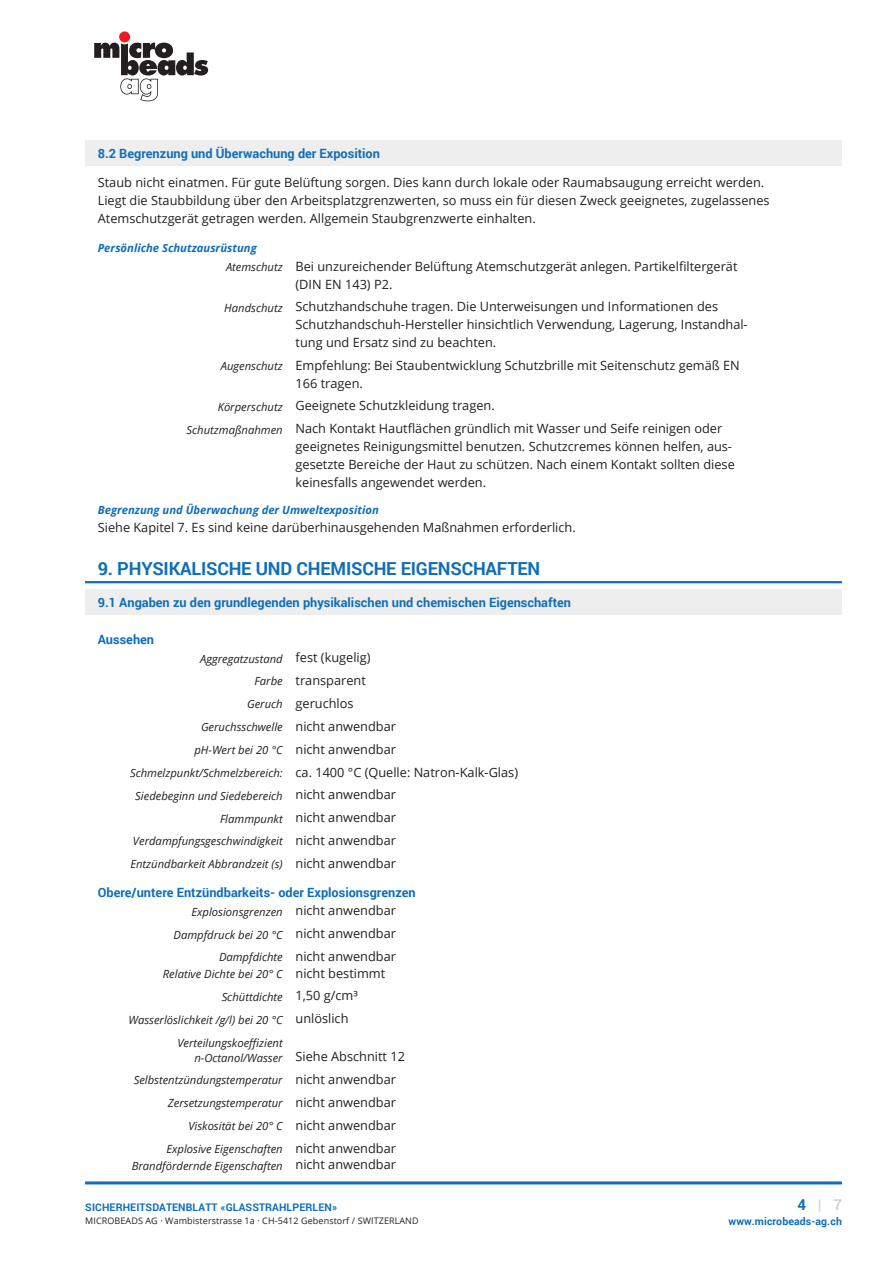
<style>
.page{position:relative;width:893px;height:1263px;background:#fff}
.page>*{position:absolute;margin:0;border:0;box-sizing:border-box;transform-origin:0 0}
.t1{font:700 18px "Roboto";letter-spacing:-.01em;color:#0f6eb8}
.t2{font:700 15px "Roboto";color:#d1d2d4}
.t3{font:12.75px/18px "Open Sans";color:#231f20}
.t4{font:700 12.75px "Roboto";color:#0f6eb8}
.t5{font:italic 11.25px/22.8px "Open Sans";color:#231f20;text-align:center}
.t6{font:italic 700 11.25px "Open Sans";color:#0f6eb8}
.t7{font:700 10.5px "Roboto";letter-spacing:.01em;color:#0f6eb8}
.t8{font:9px "Open Sans";letter-spacing:.01em;color:#231f20}
.s1{font-style:italic;font-size:11.25px}
.s2{font-style:normal;font-size:12.75px}
.s3{color:#0f6eb8}
</style>
<div class="page">
<hr style="left:85px;top:1181px;width:757px;height:3px;background:#0f6eb8">
<div style="left:85px;top:140px;width:757px;height:26px;background:#eeeeef"></div>
<hr style="left:85px;top:581px;width:757px;height:2px;background:#0f6eb8">
<div style="left:85px;top:590px;width:757px;height:25px;background:#eeeeef"></div>
<svg style="left:94px;top:43px;width:114px;height:58px"></svg>
<div style="left:119px;top:31px;width:11px;height:11px;background:#ee1d23;border-radius:50%"></div>
<p class="t4" style="left:98px;top:144px;width:284px">8.2 Begrenzung und Überwachung der Exposition</p>
<p class="t3" style="left:98px;top:173px;width:673px">Staub nicht einatmen. Für gute Belüftung sorgen. Dies kann durch lokale oder Raumabsaugung erreicht werden.<br>Liegt die Staubbildung über den Arbeitsplatzgrenzwerten, so muss ein für diesen Zweck geeignetes, zugelassenes<br>Atemschutzgerät getragen werden. Allgemein Staubgrenzwerte einhalten.</p>
<p class="t6" style="left:98px;top:240px;width:160px">Persönliche Schutzausrüstung</p>
<p class="t3" style="left:296px;top:257px;width:444px;text-indent:-70px"><span class="s1">Atemschutz</span> Bei unzureichender Belüftung Atemschutzgerät anlegen. Partikelfiltergerät (DIN EN 143) P2.</p>
<p class="t3" style="left:296px;top:297px;width:454px;text-indent:-71px"><span class="s1">Handschutz</span> Schutzhandschuhe tragen. Die Unterweisungen und Informationen des<br>Schutzhandschuh-Hersteller hinsichtlich Verwendung, Lagerung, Instandhal&shy;tung und Ersatz sind zu beachten.</p>
<p class="t3" style="left:296px;top:356px;width:446px;text-indent:-75px"><span class="s1">Augenschutz</span> Empfehlung: Bei Staubentwicklung Schutzbrille mit Seitenschutz gemäß EN<br>166 tragen.</p>
<p class="t3" style="left:187px;top:394px;width:537px;line-height:22.8px;text-indent:31px"><span class="s1">Körperschutz</span> Geeignete Schutzkleidung tragen.<br><span class="s1">Schutzmaßnahmen</span> Nach Kontakt Hautflächen gründlich mit Wasser und Seife reinigen oder</p>
<p class="t3" style="left:296px;top:437px;width:441px">geeignetes Reinigungsmittel benutzen. Schutzcremes können helfen, aus&shy;gesetzte Bereiche der Haut zu schützen. Nach einem Kontakt sollten diese keinesfalls angewendet werden.</p>
<p class="t6" style="left:98px;top:502px;width:283px">Begrenzung und Überwachung der Umweltexposition</p>
<p class="t3" style="left:98px;top:518px;width:479px">Siehe Kapitel 7. Es sind keine darüberhinausgehenden Maßnahmen erforderlich.</p>
<h1 class="t1" style="left:98px;top:556px;width:444px">9. PHYSIKALISCHE UND CHEMISCHE EIGENSCHAFTEN</h1>
<p class="t4" style="left:98px;top:594px;width:475px">9.1 Angaben zu den grundlegenden physikalischen und chemischen Eigenschaften</p>
<p class="t4" style="left:98px;top:630px;width:58px">Aussehen</p>
<p class="t5" style="left:200px;top:647px;width:172px">Aggregatzustand <span class="s2">fest (kugelig)</span></p>
<p class="t3" style="left:247px;top:669px;width:120px;line-height:22.8px;text-indent:8px"><span class="s1">Farbe</span> transparent<br><span class="s1">Geruch</span> geruchlos</p>
<p class="t5" style="left:194px;top:715px;width:203px">Geruchsschwelle <span class="s2">nicht anwendbar </span>pH-Wert bei 20 °C <span class="s2">nicht anwendbar</span></p>
<p class="t3" style="left:130px;top:762px;width:390px"><span class="s1">Schmelzpunkt/Schmelzbereich:</span> ca. 1400 °C (Quelle: Natron-Kalk-Glas)</p>
<p class="t5" style="left:135px;top:784px;width:262px">Siedebeginn und Siedebereich <span class="s2">nicht anwendbar</span></p>
<p class="t3" style="left:220px;top:808px;width:178px"><span class="s1">Flammpunkt</span> nicht anwendbar</p>
<p class="t5" style="left:130px;top:830px;width:267px;text-align:left">Verdampfungsgeschwindigkeit <span class="s2">nicht anwendbar<br></span>Entzündbarkeit Abbrandzeit (s) <span class="s2">nicht anwendbar</span></p>
<p class="t4" style="left:98px;top:883px;width:319px">Obere/untere Entzündbarkeits- oder Explosionsgrenzen</p>
<p class="t5" style="left:192px;top:900px;width:206px">Explosionsgrenzen <span class="s2">nicht anwendbar</span></p>
<p class="t5" style="left:174px;top:923px;width:224px">Dampfdruck bei 20 °C <span class="s2">nicht anwendbar</span></p>
<p class="t5" style="left:219px;top:946px;width:65px">Dampfdichte</p>
<p class="t5" style="left:163px;top:962px;width:121px">Relative Dichte bei 20° C</p>
<p class="t3" style="left:296px;top:948px;width:102px;line-height:16.5px">nicht anwendbar nicht bestimmt</p>
<p class="t5" style="left:222px;top:985px;width:138px">Schüttdichte <span class="s2">1,50 g/cm³</span></p>
<p class="t5" style="left:128px;top:1008px;width:222px">Wasserlöslichkeit /g/l) bei 20 °C <span class="s2">unlöslich</span></p>
<p class="t5" style="left:177px;top:1031px;width:107px">Verteilungskoeffizient</p>
<p class="t5" style="left:194px;top:1046px;width:212px">n-Octanol/Wasser <span class="s2">Siehe Abschnitt 12</span></p>
<p class="t5" style="left:134px;top:1069px;width:264px">Selbstentzündungstemperatur <span class="s2">nicht anwendbar</span></p>
<p class="t5" style="left:168px;top:1091px;width:230px">Zersetzungstemperatur <span class="s2">nicht anwendbar</span></p>
<p class="t5" style="left:188px;top:1114px;width:209px">Viskosität bei 20° C <span class="s2">nicht anwendbar</span></p>
<p class="t5" style="left:166px;top:1137px;width:118px">Explosive Eigenschaften</p>
<p class="t5" style="left:132px;top:1154px;width:152px">Brandfördernde Eigenschaften</p>
<p class="t3" style="left:296px;top:1139px;width:102px;line-height:16.5px">nicht anwendbar nicht anwendbar</p>
<p class="t7" style="left:85px;top:1200px;width:253px">SICHERHEITSDATENBLATT «GLASSTRAHLPERLEN»</p>
<p class="t8" style="left:85px;top:1215px;width:335px">MICROBEADS AG · Wambisterstrasse 1a · CH-5412 Gebenstorf / SWITZERLAND</p>
<p class="t2" style="left:797px;top:1194px;width:46px"><span class="s3">4</span> | 7</p>
<p class="t7" style="left:729px;top:1214px;width:115px">www.microbeads-ag.ch</p>
</div>
